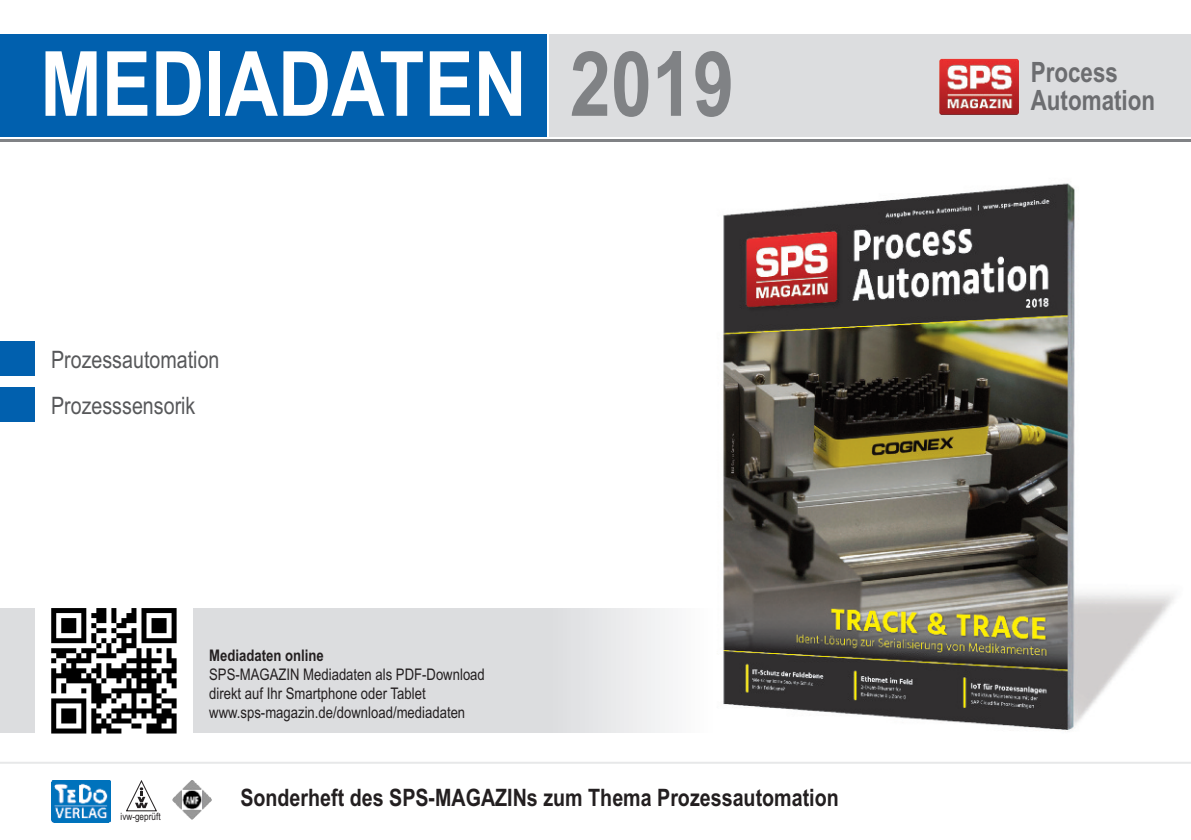
<style>
.page{position:relative;width:1191px;height:840px;background:#fff}
.page>*{position:absolute;margin:0;border:0;box-sizing:border-box;transform-origin:0 0}
.t1{font:700 90px "Arial Narrow";color:#fff}
.t2{font:700 90px "Arial Narrow";color:#808285}
.t3{font:700 28px/28px "Arial";color:#6c6d70;scale:.8 1}
.t4{font:700 24px "Arial Narrow";color:#231f20}
.t5{font:24px/46px "Arial Narrow";color:#57585a}
.t6{font:16px/19.2px "Arial Narrow";color:#231f20}
.t7{font:700 16px "Arial Narrow";color:#231f20}
.t8{font:10px "Arial Narrow";color:#231f20}
</style>
<div class="page">
<img style="left:656px;top:183px;width:519px;height:550px">
<hr style="left:0;top:139px;width:1191px;height:3px;background:#808285">
<div style="left:550px;top:34px;width:641px;height:102px;background:#dcdddf"></div>
<div style="left:0;top:34px;width:547px;height:102px;background:#0160ae"></div>
<img style="left:939px;top:59px;width:80px;height:56px">
<div style="left:0;top:387px;width:34px;height:34px;background:#0160ae"></div>
<div style="left:0;top:341px;width:34px;height:34px;background:#0160ae"></div>
<hr style="left:0;top:761px;width:1191px;height:2px;background:#e7e8e9">
<svg style="left:126px;top:780px;width:31px;height:30px"></svg>
<img style="left:173px;top:780px;width:39px;height:39px">
<img style="left:51px;top:780px;width:59px;height:41px">
<div style="left:0;top:607px;width:34px;height:125px;background:#dcdddf"></div>
<div style="left:194px;top:607px;width:353px;height:125px;background:#dcdddf"></div>
<div style="left:545px;top:607px;width:168px;height:125px;background:linear-gradient(to right,#dbdcde,#fefefe)"></div>
<svg style="left:51px;top:608px;width:126px;height:125px"></svg>
<h1 class="t1" style="left:40px;top:32px;width:488px">MEDIADATEN</h1>
<h1 class="t2" style="left:570px;top:32px;width:166px">2019</h1>
<h2 class="t3" style="left:1030px;top:59px;width:157px">Process<br>Automation</h2>
<h3 class="t5" style="left:51px;top:336px;width:170px">Prozessautomation<br>Prozesssensorik</h3>
<p class="t7" style="left:209px;top:645px;width:116px">Mediadaten online</p>
<p class="t6" style="left:209px;top:664px;width:277px">SPS-MAGAZIN Mediadaten als PDF-Download direkt auf Ihr Smartphone oder Tablet www.sps-magazin.de/download/mediadaten</p>
<p class="t8" style="left:120px;top:810px;width:42px">ivw-geprüft</p>
<h3 class="t4" style="left:240px;top:783px;width:600px">Sonderheft des SPS-MAGAZINs zum Thema Prozessautomation</h3>
</div>
